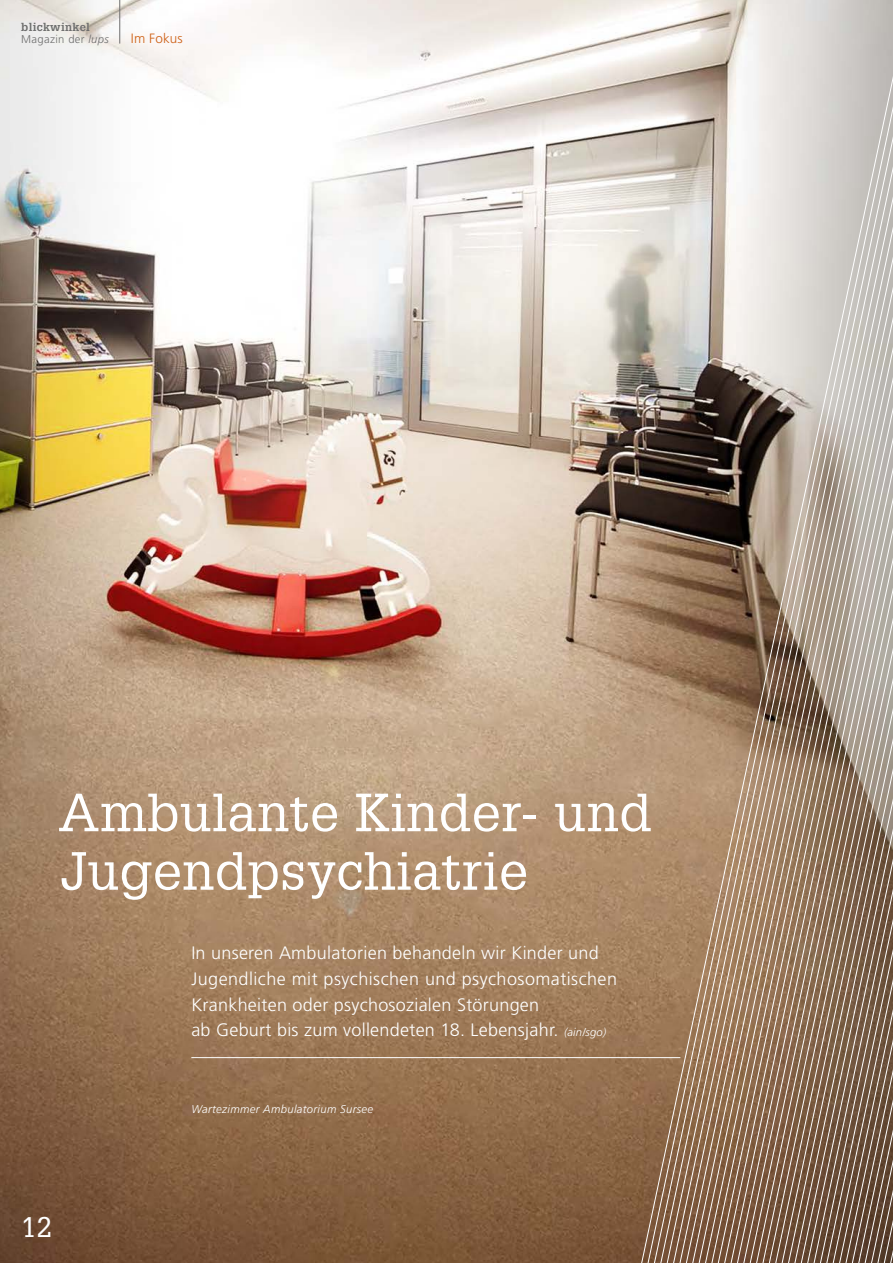
<style>
.page{position:relative;width:893px;height:1263px;background:#fff}
.page>*{position:absolute;margin:0;border:0;box-sizing:border-box;transform-origin:0 0}
.t1{font:52.5px/58.5px "Glypha LT";letter-spacing:.01em;color:#fff}
.t2{font:27.75px "Glypha LT";color:#fff}
.t3{font:300 18px/25.5px "Frutiger LT";letter-spacing:.015em;color:#fff}
.t4{font:300 13.5px "Frutiger LT";letter-spacing:.01em;color:#ce6115}
.t5{font:italic 300 11.25px "Frutiger LT";letter-spacing:.03em;color:#fff}
.t6{font:300 11.25px "Frutiger LT";letter-spacing:.03em;color:#6e6e6e}
.t7{font:700 11.25px "Glypha LT";letter-spacing:.03em;color:#6e6e6e}
.s1{font-style:italic}
.s2{font-style:italic;font-size:11.25px}
</style>
<div class="page">
<img style="left:0;top:0;width:588px;height:1263px">
<hr style="left:191px;top:1057px;width:489px;height:1px;background:#fff">
<svg style="left:588px;top:0;width:305px;height:1263px;background:#ab9887"></svg>
<hr style="left:119px;top:0;width:1px;height:44px;background:#6e6e6e">
<p class="t7" style="left:21px;top:20px;width:70px">blickwinkel</p>
<p class="t6" style="left:21px;top:32px;width:89px">Magazin der <span class="s1">lups</span></p>
<p class="t4" style="left:131px;top:30px;width:53px">Im Fokus</p>
<h1 class="t1" style="left:59px;top:782px;width:594px">Ambulante Kinder- und<br>Jugendpsychiatrie</h1>
<p class="t3" style="left:191px;top:941px;width:427px">In unseren Ambulatorien behandeln wir Kinder und Jugendliche mit psychischen und psychosomatischen Krankheiten oder psychosozialen Störungen<br>ab Geburt bis zum vollendeten 18. Lebensjahr. <span class="s2">(ain/sgo)</span></p>
<h2 class="t2" style="left:21px;top:1211px;width:33px">12</h2>
<p class="t5" style="left:191px;top:1103px;width:183px">Wartezimmer Ambulatorium Sursee</p>
</div>
